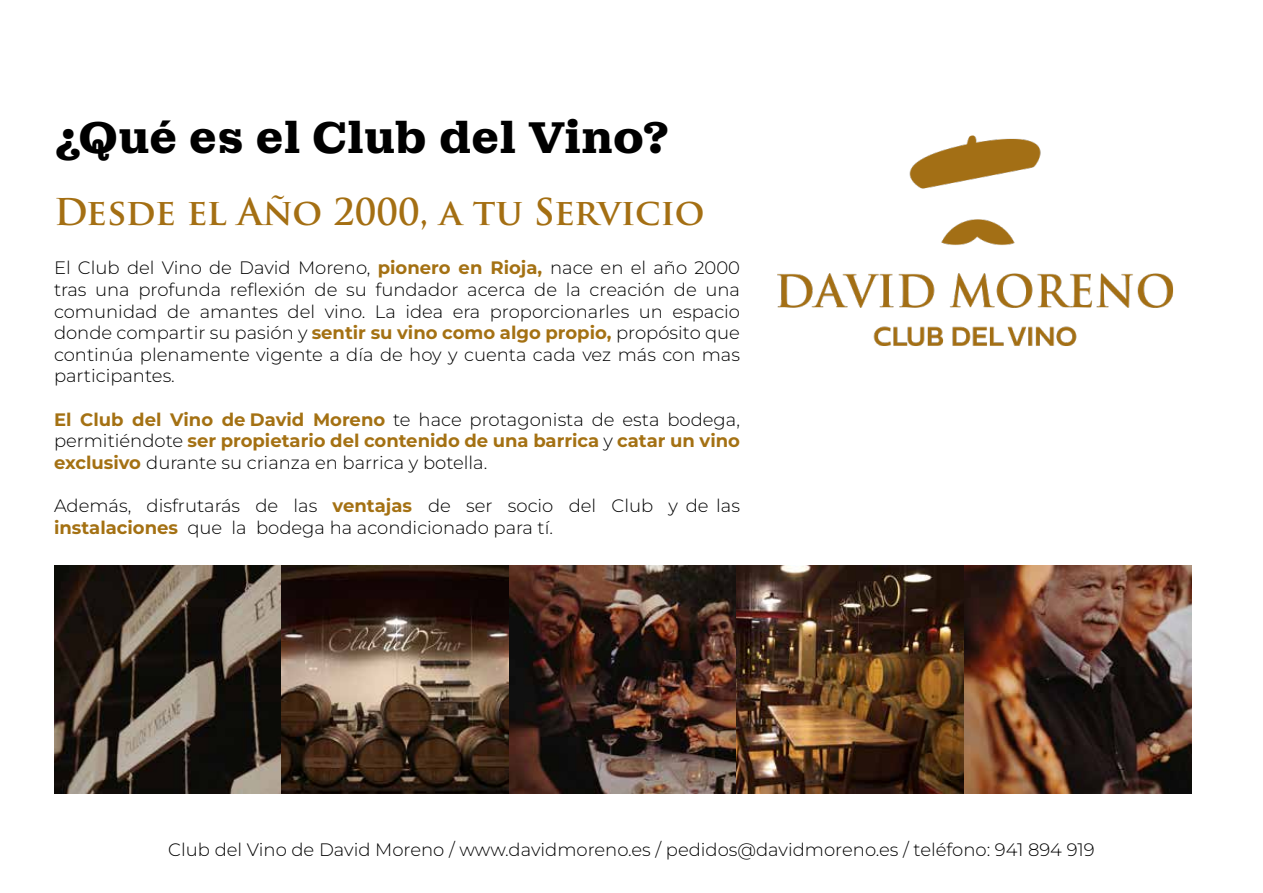
<style>
.page{position:relative;width:1263px;height:893px;background:#fff}
.page>*{position:absolute;margin:0;border:0;box-sizing:border-box;transform-origin:0 0}
.t1{font:700 45px "Montagu Slab 24 pt";letter-spacing:-.005em;color:#000}
.t2{font:700 36px "Trajan Pro";letter-spacing:-.01em;color:#a46f13}
.t3{font:300 18px/21.6px "Montserrat";color:#000;text-align:justify}
.t4{font:700 18px/21.6px "Montserrat";color:#a47113;text-align:justify}
.s1{font-weight:700;color:#a47113}
.s2{font-weight:300;color:#000}
</style>
<div class="page">
<img style="left:54px;top:566px;width:1137px;height:227px">
<img style="left:777px;top:135px;width:397px;height:211px">
<h1 class="t1" style="left:54px;top:103px;width:616px">¿Qué es el Club del Vino?</h1>
<h2 class="t2" style="left:54px;top:189px;width:652px">Desde el Año 2000, a tu Servicio</h2>
<p class="t3" style="left:54px;top:257px;width:688px">El Club del Vino de David Moreno, <span class="s1">pionero en Rioja,</span> nace en el año 2000 tras una profunda reflexión de su fundador acerca de la creación de una comunidad de amantes del vino. La idea era proporcionarles un espacio donde compartir su pasión y <span class="s1">sentir su vino como algo propio,</span> propósito que continúa plenamente vigente a día de hoy y cuenta cada vez más con mas participantes.</p>
<p class="t4" style="left:54px;top:408px;width:687px">El Club del Vino de David Moreno <span class="s2">te hace protagonista de esta bodega, permitiéndote</span> ser propietario del contenido de una barrica <span class="s2">y</span> catar un vino exclusivo <span class="s2">durante su crianza en barrica y botella.</span></p>
<p class="t3" style="left:54px;top:494px;width:687px">Además, disfrutarás de las <span class="s1">ventajas</span> de ser socio del Club y de las <span class="s1">instalaciones</span> que la bodega ha acondicionado para tí.</p>
<p class="t3" style="left:168px;top:839px;width:928px">Club del Vino de David Moreno / www.davidmoreno.es / pedidos@davidmoreno.es / teléfono: 941 894 919</p>
</div>
